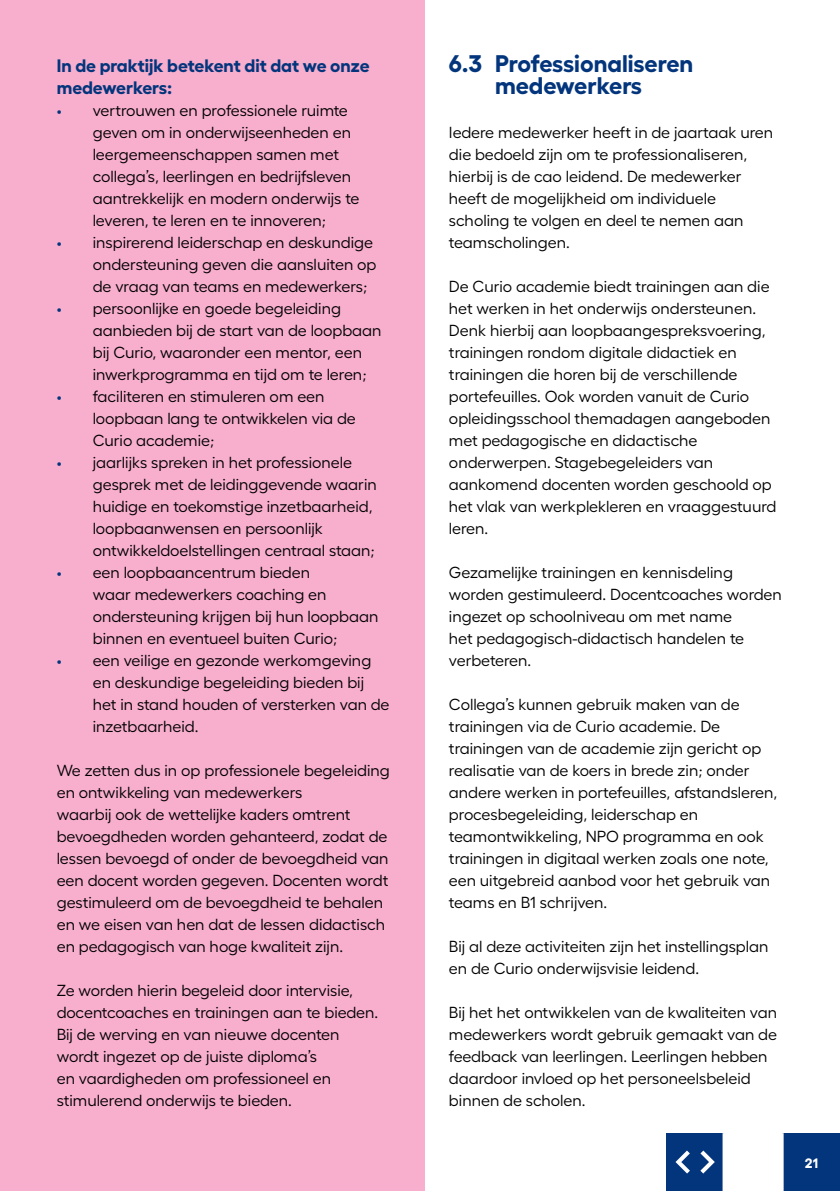
<style>
.page{position:relative;width:840px;height:1191px;background:#fff}
.page>*{position:absolute;margin:0;border:0;box-sizing:border-box;transform-origin:0 0}
.t1{font:700 24px/22px "Fellix";letter-spacing:-.005em;color:#03357c;text-align:center}
.t2{font:700 18px/22px "Fellix";letter-spacing:-.005em;color:#03357c}
.t3{font:16px/22px "Fellix";color:#000}
.t4{font:700 13.6px "Fellix";color:#fff}
.s1{color:#03357c}
</style>
<div class="page">
<div style="left:0;top:0;width:424px;height:1191px;background:#f8aecd"></div>
<div style="left:781px;top:1133px;width:58px;height:58px;background:#03357c"></div>
<div style="left:665px;top:1133px;width:58px;height:58px;background:#03357c"></div>
<hr style="left:780px;top:1133px;width:3px;height:58px;background:#fff">
<svg style="left:700px;top:1150px;width:14px;height:23px"></svg>
<svg style="left:675px;top:1150px;width:14px;height:23px"></svg>
<hr style="left:722px;top:1133px;width:3px;height:58px;background:#fff">
<p class="t2" style="left:57px;top:53px;width:314px">In de praktijk betekent dit dat we onze medewerkers:</p>
<p class="t3" style="left:93px;top:98px;width:268px;text-indent:-36px"><span class="s1">•</span> vertrouwen en professionele ruimte geven om in onderwijseenheden en leergemeenschappen samen met collega’s, leerlingen en bedrijfsleven aantrekkelijk en modern onderwijs te leveren, te leren en te innoveren;</p>
<p class="t3" style="left:93px;top:230px;width:285px;text-indent:-36px"><span class="s1">•</span> inspirerend leiderschap en deskundige ondersteuning geven die aansluiten op de vraag van teams en medewerkers;</p>
<p class="t3" style="left:93px;top:296px;width:290px;text-indent:-36px"><span class="s1">•</span> persoonlijke en goede begeleiding aanbieden bij de start van de loopbaan bij Curio, waaronder een mentor, een inwerkprogramma en tijd om te leren;</p>
<p class="t3" style="left:93px;top:384px;width:264px;text-indent:-36px"><span class="s1">•</span> faciliteren en stimuleren om een loopbaan lang te ontwikkelen via de<br>Curio academie;</p>
<p class="t3" style="left:93px;top:450px;width:285px;text-indent:-36px"><span class="s1">•</span> jaarlijks spreken in het professionele gesprek met de leidinggevende waarin huidige en toekomstige inzetbaarheid, loopbaanwensen en persoonlijk ontwikkeldoelstellingen centraal staan;</p>
<p class="t3" style="left:93px;top:560px;width:287px;text-indent:-36px"><span class="s1">•</span> een loopbaancentrum bieden<br>waar medewerkers coaching en ondersteuning krijgen bij hun loopbaan binnen en eventueel buiten Curio;</p>
<p class="t3" style="left:93px;top:648px;width:298px;text-indent:-36px"><span class="s1">•</span> een veilige en gezonde werkomgeving en deskundige begeleiding bieden bij het in stand houden of versterken van de inzetbaarheid.</p>
<p class="t3" style="left:57px;top:758px;width:334px">We zetten dus in op professionele begeleiding en ontwikkeling van medewerkers<br>waarbij ook de wettelijke kaders omtrent bevoegdheden worden gehanteerd, zodat de lessen bevoegd of onder de bevoegdheid van een docent worden gegeven. Docenten wordt gestimuleerd om de bevoegdheid te behalen en we eisen van hen dat de lessen didactisch en pedagogisch van hoge kwaliteit zijn.</p>
<p class="t3" style="left:57px;top:978px;width:323px">Ze worden hierin begeleid door intervisie, docentcoaches en trainingen aan te bieden.<br>Bij de werving en van nieuwe docenten wordt ingezet op de juiste diploma’s<br>en vaardigheden om professioneel en stimulerend onderwijs te bieden.</p>
<h1 class="t1" style="left:448px;top:50px;width:246px">6.3 Professionaliseren medewerkers</h1>
<p class="t3" style="left:448px;top:120px;width:325px">Iedere medewerker heeft in de jaartaak uren die bedoeld zijn om te professionaliseren, hierbij is de cao leidend. De medewerker heeft de mogelijkheid om individuele scholing te volgen en deel te nemen aan teamscholingen.</p>
<p class="t3" style="left:448px;top:274px;width:329px">De Curio academie biedt trainingen aan die het werken in het onderwijs ondersteunen.<br>Denk hierbij aan loopbaangespreksvoering, trainingen rondom digitale didactiek en trainingen die horen bij de verschillende portefeuilles. Ook worden vanuit de Curio opleidingsschool themadagen aangeboden met pedagogische en didactische onderwerpen. Stagebegeleiders van aankomend docenten worden geschoold op het vlak van werkplekleren en vraaggestuurd leren.</p>
<p class="t3" style="left:448px;top:560px;width:334px">Gezamelijke trainingen en kennisdeling worden gestimuleerd. Docentcoaches worden ingezet op schoolniveau om met name<br>het pedagogisch-didactisch handelen te verbeteren.</p>
<p class="t3" style="left:448px;top:692px;width:330px">Collega’s kunnen gebruik maken van de trainingen via de Curio academie. De trainingen van de academie zijn gericht op realisatie van de koers in brede zin; onder andere werken in portefeuilles, afstandsleren, procesbegeleiding, leiderschap en teamontwikkeling, NPO programma en ook trainingen in digitaal werken zoals one note, een uitgebreid aanbod voor het gebruik van teams en B1 schrijven.</p>
<p class="t3" style="left:448px;top:934px;width:321px">Bij al deze activiteiten zijn het instellingsplan en de Curio onderwijsvisie leidend.</p>
<p class="t3" style="left:448px;top:1000px;width:329px">Bij het het ontwikkelen van de kwaliteiten van medewerkers wordt gebruik gemaakt van de feedback van leerlingen. Leerlingen hebben daardoor invloed op het personeelsbeleid binnen de scholen.</p>
<p class="t4" style="left:804px;top:1152px;width:15px">21</p>
</div>
